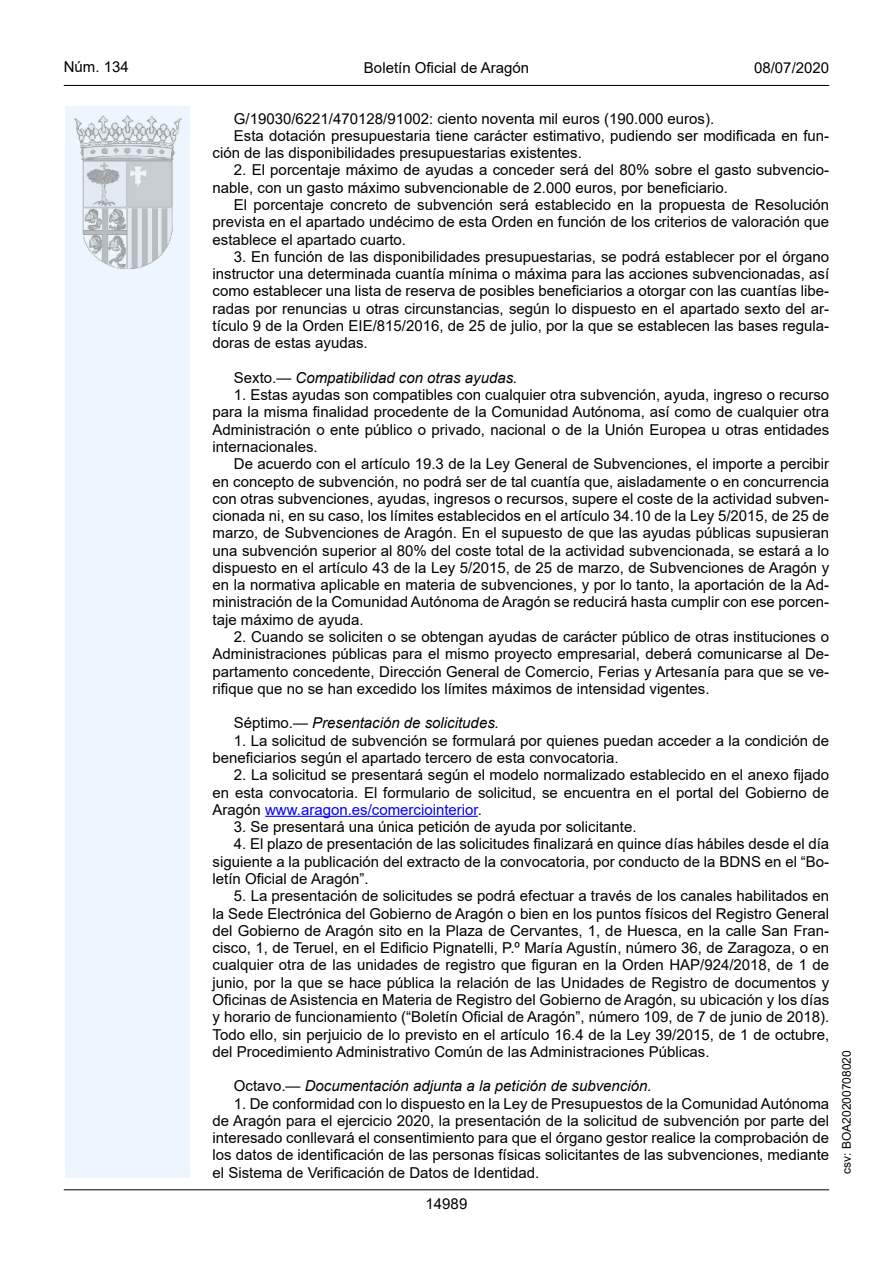
<style>
.page{position:relative;width:893px;height:1263px;background:#fff}
.page>*{position:absolute;margin:0;border:0;box-sizing:border-box;transform-origin:0 0}
.inicio_de_parrafo{font:15px/17.2px "Arial";color:#000;text-align:justify}
.inicio_de_parrafo-2{font:15px "Arial Italic MT2";color:#000}
.t1{font:15px "Arial MT2";color:#000}
.t2{font:12px "Arial MT2";color:#000}
.s1{font-family:"Arial"}
.s2{color:#0000fa}
.s3{font-family:"Arial MT2"}
</style>
<div class="page">
<div style="left:65px;top:106px;width:125px;height:1072px;background:#edf6fe"></div>
<img style="left:75px;top:115px;width:106px;height:153px">
<hr style="left:64px;top:85px;width:765px;height:1px;background:#000">
<hr style="left:64px;top:1189px;width:765px;height:1px;background:#000">
<hr style="left:265px;top:816px;width:213px;height:1px;background:#0000fa">
<p class="t1" style="left:64px;top:57px;width:67px">Núm. 134</p>
<p class="inicio_de_parrafo" style="left:364px;top:59px;width:167px">Boletín Oficial de Aragón</p>
<p class="t1" style="left:754px;top:57px;width:77px">08/07/2020</p>
<p class="inicio_de_parrafo" style="left:234px;top:110px;width:482px">G/19030/6221/470128/91002: ciento noventa mil euros (190.000 euros).</p>
<p class="inicio_de_parrafo" style="left:213px;top:127px;width:618px;text-indent:21px">Esta dotación presupuestaria tiene carácter estimativo, pudiendo ser modificada en fun&shy;ción de las disponibilidades presupuestarias existentes.</p>
<p class="inicio_de_parrafo" style="left:213px;top:161px;width:618px;text-indent:21px">2. El porcentaje máximo de ayudas a conceder será del 80% sobre el gasto subvencio&shy;nable, con un gasto máximo subvencionable de 2.000 euros, por beneficiario.</p>
<p class="inicio_de_parrafo" style="left:213px;top:196px;width:618px;text-indent:21px">El porcentaje concreto de subvención será establecido en la propuesta de Resolución prevista en el apartado undécimo de esta Orden en función de los criterios de valoración que establece el apartado cuarto.</p>
<p class="inicio_de_parrafo" style="left:213px;top:248px;width:618px;text-indent:21px">3. En función de las disponibilidades presupuestarias, se podrá establecer por el órgano instructor una determinada cuantía mínima o máxima para las acciones subvencionadas, así como establecer una lista de reserva de posibles beneficiarios a otorgar con las cuantías libe&shy;radas por renuncias u otras circunstancias, según lo dispuesto en el apartado sexto del ar&shy;tículo 9 de la Orden EIE/815/2016, de 25 de julio, por la que se establecen las bases regula&shy;doras de estas ayudas.</p>
<p class="inicio_de_parrafo-2" style="left:234px;top:368px;width:285px"><span class="s1">Sexto.—</span> Compatibilidad con otras ayudas.</p>
<p class="inicio_de_parrafo" style="left:213px;top:386px;width:618px;text-indent:21px">1. Estas ayudas son compatibles con cualquier otra subvención, ayuda, ingreso o recurso para la misma finalidad procedente de la Comunidad Autónoma, así como de cualquier otra Administración o ente público o privado, nacional o de la Unión Europea u otras entidades internacionales.</p>
<p class="inicio_de_parrafo" style="left:213px;top:455px;width:618px;text-indent:21px">De acuerdo con el artículo 19.3 de la Ley General de Subvenciones, el importe a percibir en concepto de subvención, no podrá ser de tal cuantía que, aisladamente o en concurrencia con otras subvenciones, ayudas, ingresos o recursos, supere el coste de la actividad subven&shy;cionada ni, en su caso, los límites establecidos en el artículo 34.10 de la Ley 5/2015, de 25 de marzo, de Subvenciones de Aragón. En el supuesto de que las ayudas públicas supusieran una subvención superior al 80% del coste total de la actividad subvencionada, se estará a lo dispuesto en el artículo 43 de la Ley 5/2015, de 25 de marzo, de Subvenciones de Aragón y en la normativa aplicable en materia de subvenciones, y por lo tanto, la aportación de la Ad&shy;ministración de la Comunidad Autónoma de Aragón se reducirá hasta cumplir con ese porcen&shy;taje máximo de ayuda.</p>
<p class="inicio_de_parrafo" style="left:213px;top:628px;width:618px;text-indent:21px">2. Cuando se soliciten o se obtengan ayudas de carácter público de otras instituciones o Administraciones públicas para el mismo proyecto empresarial, deberá comunicarse al De&shy;partamento concedente, Dirección General de Comercio, Ferias y Artesanía para que se ve&shy;rifique que no se han excedido los límites máximos de intensidad vigentes.</p>
<p class="inicio_de_parrafo-2" style="left:234px;top:713px;width:267px"><span class="s1">Séptimo.—</span> Presentación de solicitudes.</p>
<p class="inicio_de_parrafo" style="left:213px;top:732px;width:618px;text-indent:21px">1. La solicitud de subvención se formulará por quienes puedan acceder a la condición de beneficiarios según el apartado tercero de esta convocatoria.</p>
<p class="inicio_de_parrafo" style="left:213px;top:766px;width:618px;text-indent:21px">2. La solicitud se presentará según el modelo normalizado establecido en el anexo fijado en esta convocatoria. El formulario de solicitud, se encuentra en el portal del Gobierno de Aragón <span class="s2">www.aragon.es/comerciointerior</span><span class="s3">.</span></p>
<p class="inicio_de_parrafo" style="left:234px;top:818px;width:404px">3. Se presentará una única petición de ayuda por solicitante.</p>
<p class="inicio_de_parrafo" style="left:213px;top:835px;width:618px;text-indent:21px">4. El plazo de presentación de las solicitudes finalizará en quince días hábiles desde el día siguiente a la publicación del extracto de la convocatoria, por conducto de la BDNS en el “Bo&shy;letín Oficial de Aragón”.</p>
<p class="inicio_de_parrafo" style="left:213px;top:887px;width:618px;text-indent:21px">5. La presentación de solicitudes se podrá efectuar a través de los canales habilitados en la Sede Electrónica del Gobierno de Aragón o bien en los puntos físicos del Registro General del Gobierno de Aragón sito en la Plaza de Cervantes, 1, de Huesca, en la calle San Fran&shy;cisco, 1, de Teruel, en el Edificio Pignatelli, P.º María Agustín, número 36, de Zaragoza, o en cualquier otra de las unidades de registro que figuran en la Orden HAP/924/2018, de 1 de junio, por la que se hace pública la relación de las Unidades de Registro de documentos y Oficinas de Asistencia en Materia de Registro del Gobierno de Aragón, su ubicación y los días y horario de funcionamiento (“Boletín Oficial de Aragón”, número 109, de 7 de junio de 2018).<br>Todo ello, sin perjuicio de lo previsto en el artículo 16.4 de la Ley 39/2015, de 1 de octubre, del Procedimiento Administrativo Común de las Administraciones Públicas.</p>
<p class="inicio_de_parrafo-2" style="left:234px;top:1076px;width:419px"><span class="s1">Octavo.—</span> Documentación adjunta a la petición de subvención.</p>
<p class="inicio_de_parrafo" style="left:213px;top:1095px;width:618px;text-indent:21px">1. De conformidad con lo dispuesto en la Ley de Presupuestos de la Comunidad Autónoma de Aragón para el ejercicio 2020, la presentación de la solicitud de subvención por parte del interesado conllevará el consentimiento para que el órgano gestor realice la comprobación de los datos de identificación de las personas físicas solicitantes de las subvenciones, mediante el Sistema de Verificación de Datos de Identidad.</p>
<p class="t1" style="left:426px;top:1193px;width:43px">14989</p>
<p class="t2" style="left:838px;top:1174px;width:125px;rotate:-90deg">csv: BOA20200708020</p>
</div>
